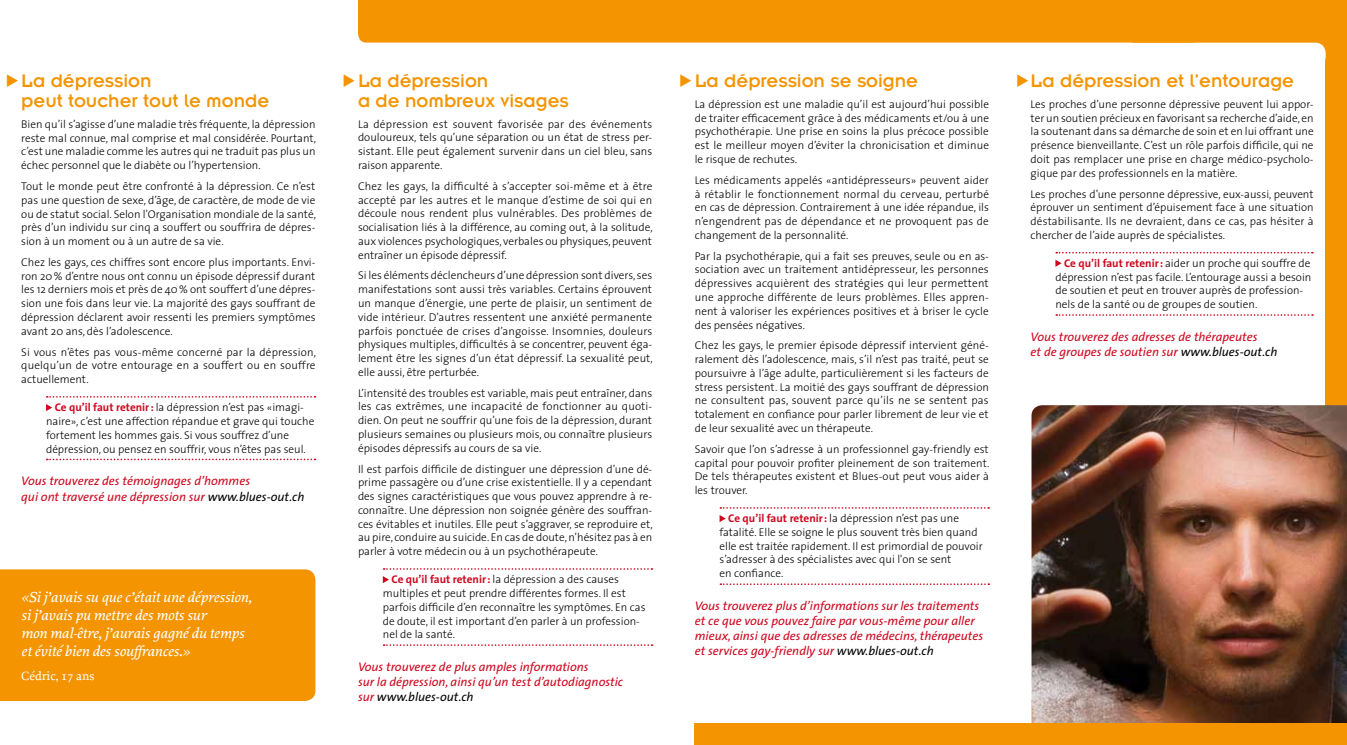
<style>
.page{position:relative;width:1347px;height:745px;background:#fff}
.page>*{position:absolute;margin:0;border:0;box-sizing:border-box;transform-origin:0 0}
.t1{font:20px/20px "Insignia";color:#f39400}
.t2{font:italic 500 15px/18.1px "Proforma";color:#fff}
.t3{font:italic 12.5px/15px "The Sans";color:#cd071e}
.t4{font:500 12.5px "Proforma";color:#fff}
.t5{font:300 11.25px/13.8px "The Sans";color:#000;text-align:justify}
.s1{font-weight:700;color:#cd071e}
.s2{color:#000}
</style>
<div class="page">
<div style="left:0;top:569px;width:315px;height:131px;background:#f39400"></div>
<div style="left:1325px;top:0;width:21px;height:417px;background:#f39400"></div>
<svg style="left:383px;top:576px;width:6px;height:7px"></svg>
<svg style="left:719px;top:515px;width:6px;height:7px"></svg>
<svg style="left:1055px;top:259px;width:6px;height:8px"></svg>
<svg style="left:46px;top:404px;width:6px;height:7px"></svg>
<svg style="left:358px;top:0;width:968px;height:53px"></svg>
<svg style="left:47px;top:458px;width:269px;height:2px"></svg>
<svg style="left:47px;top:396px;width:268px;height:1px"></svg>
<svg style="left:720px;top:583px;width:269px;height:1px"></svg>
<svg style="left:720px;top:507px;width:269px;height:1px"></svg>
<svg style="left:1056px;top:314px;width:256px;height:1px"></svg>
<svg style="left:1056px;top:252px;width:256px;height:1px"></svg>
<svg style="left:383px;top:644px;width:269px;height:1px"></svg>
<svg style="left:383px;top:568px;width:269px;height:1px"></svg>
<img style="left:1031px;top:405px;width:315px;height:318px">
<div style="left:694px;top:723px;width:652px;height:21px;background:#f39400"></div>
<h1 class="t1" style="left:21px;top:71px;width:249px">La dépression<br>peut toucher tout le monde</h1>
<p class="t5" style="left:21px;top:117px;width:296px">Bien qu’il s’agisse d’une maladie très fréquente, la dépression reste mal connue, mal comprise et mal considérée. Pourtant, c’est une maladie comme les autres qui ne traduit pas plus un échec personnel que le diabète ou l’hypertension.</p>
<p class="t5" style="left:21px;top:179px;width:296px">Tout le monde peut être confronté à la dépression. Ce n’est pas une question de sexe, d’âge, de caractère, de mode de vie ou de statut social. Selon l’Organisation mondiale de la santé, près d’un individu sur cinq a souffert ou souffrira de dépres&shy;sion à un moment ou à un autre de sa vie.</p>
<p class="t5" style="left:21px;top:255px;width:296px">Chez les gays, ces chiffres sont encore plus importants. Envi&shy;ron 20% d’entre nous ont connu un épisode dépressif durant les 12 derniers mois et près de 40% ont souffert d’une dépres&shy;sion une fois dans leur vie. La majorité des gays souffrant de dépression déclarent avoir ressenti les premiers symptômes avant 20 ans, dès l’adolescence.</p>
<p class="t5" style="left:21px;top:344px;width:296px">Si vous n’êtes pas vous-même concerné par la dépression, quelqu’un de votre entourage en a souffert ou en souffre actuellement.</p>
<p class="t5" style="left:46px;top:400px;width:270px;text-align:left;text-indent:9px"><span class="s1">Ce qu’il faut retenir:</span> la dépression n’est pas «imagi&shy;naire», c’est une affection répandue et grave qui touche fortement les hommes gais. Si vous souffrez d’une dépression, ou pensez en souffrir, vous n’êtes pas seul.</p>
<p class="t3" style="left:21px;top:473px;width:285px">Vous trouverez des témoignages d’hommes<br>qui ont traversé une dépression sur <span class="s2">www.blues-out.ch</span></p>
<h2 class="t2" style="left:21px;top:587px;width:232px">«Si j’avais su que c’était une dépression, si j’avais pu mettre des mots sur<br>mon mal-être, j’aurais gagné du temps et évité bien des souffrances.»</h2>
<p class="t4" style="left:21px;top:667px;width:75px">Cédric, 17 ans</p>
<h1 class="t1" style="left:358px;top:70px;width:212px">La dépression<br>a de nombreux visages</h1>
<p class="t5" style="left:358px;top:116px;width:296px">La dépression est souvent favorisée par des événements douloureux, tels qu’une séparation ou un état de stress per&shy;sistant. Elle peut également survenir dans un ciel bleu, sans raison apparente.</p>
<p class="t5" style="left:358px;top:179px;width:296px">Chez les gays, la difficulté à s’accepter soi-même et à être accepté par les autres et le manque d’estime de soi qui en découle nous rendent plus vulnérables. Des problèmes de socialisation liés à la différence, au coming out, à la solitude, aux violences psychologiques, verbales ou physiques, peuvent entraîner un épisode dépressif.</p>
<p class="t5" style="left:358px;top:268px;width:296px">Si les éléments déclencheurs d’une dépression sont divers, ses manifestations sont aussi très variables. Certains éprouvent un manque d’énergie, une perte de plaisir, un sentiment de vide intérieur. D’autres ressentent une anxiété permanente parfois ponctuée de crises d’angoisse. Insomnies, douleurs physiques multiples, difficultés à se concentrer, peuvent éga&shy;lement être les signes d’un état dépressif. La sexualité peut, elle aussi, être perturbée.</p>
<p class="t5" style="left:358px;top:385px;width:296px">L’intensité des troubles est variable, mais peut entraîner, dans les cas extrêmes, une incapacité de fonctionner au quoti&shy;dien. On peut ne souffrir qu’une fois de la dépression, durant plusieurs semaines ou plusieurs mois, ou connaître plusieurs épisodes dépressifs au cours de sa vie.</p>
<p class="t5" style="left:358px;top:461px;width:296px">Il est parfois difficile de distinguer une dépression d’une dé&shy;prime passagère ou d’une crise existentielle. Il y a cependant des signes caractéristiques que vous pouvez apprendre à re&shy;connaître. Une dépression non soignée génère des souffran&shy;ces évitables et inutiles. Elle peut s’aggraver, se reproduire et, au pire, conduire au suicide. En cas de doute, n’hésitez pas à en parler à votre médecin ou à un psychothérapeute.</p>
<p class="t5" style="left:383px;top:571px;width:264px;text-align:left;text-indent:9px"><span class="s1">Ce qu’il faut retenir:</span> la dépression a des causes multiples et peut prendre différentes formes. Il est parfois difficile d’en reconnaître les symptômes. En cas de doute, il est important d’en parler à un profession&shy;nel de la santé.</p>
<p class="t3" style="left:358px;top:658px;width:266px">Vous trouverez de plus amples informations<br>sur la dépression, ainsi qu’un test d’autodiagnostic sur <span class="s2">www.blues-out.ch</span></p>
<h1 class="t1" style="left:694px;top:71px;width:225px">La dépression se soigne</h1>
<p class="t5" style="left:694px;top:97px;width:296px">La dépression est une maladie qu’il est aujourd’hui possible de traiter efficacement grâce à des médicaments et/ou à une psychothérapie. Une prise en soins la plus précoce possible est le meilleur moyen d’éviter la chronicisation et diminue le risque de rechutes.</p>
<p class="t5" style="left:694px;top:173px;width:296px">Les médicaments appelés «antidépresseurs» peuvent aider à rétablir le fonctionnement normal du cerveau, perturbé en cas de dépression. Contrairement à une idée répandue, ils n’engendrent pas de dépendance et ne provoquent pas de changement de la personnalité.</p>
<p class="t5" style="left:694px;top:248px;width:296px">Par la psychothérapie, qui a fait ses preuves, seule ou en as&shy;sociation avec un traitement antidépresseur, les personnes dépressives acquièrent des stratégies qui leur permettent une approche différente de leurs problèmes. Elles appren&shy;nent à valoriser les expériences positives et à briser le cycle des pensées négatives.</p>
<p class="t5" style="left:694px;top:338px;width:296px">Chez les gays, le premier épisode dépressif intervient géné&shy;ralement dès l’adolescence, mais, s’il n’est pas traité, peut se poursuivre à l’âge adulte, particulièrement si les facteurs de stress persistent. La moitié des gays souffrant de dépression ne consultent pas, souvent parce qu’ils ne se sentent pas totalement en confiance pour parler librement de leur vie et de leur sexualité avec un thérapeute.</p>
<p class="t5" style="left:694px;top:441px;width:296px">Savoir que l’on s’adresse à un professionnel gay-friendly est capital pour pouvoir profiter pleinement de son traitement.<br>De tels thérapeutes existent et Blues-out peut vous aider à les trouver.</p>
<p class="t5" style="left:719px;top:510px;width:264px;text-align:left;text-indent:9px"><span class="s1">Ce qu’il faut retenir:</span> la dépression n’est pas une fatalité. Elle se soigne le plus souvent très bien quand elle est traitée rapidement. Il est primordial de pouvoir s’adresser à des spécialistes avec qui l'on se sent<br>en confiance.</p>
<p class="t3" style="left:694px;top:597px;width:290px">Vous trouverez plus d’informations sur les traitements et ce que vous pouvez faire par vous-même pour aller mieux, ainsi que des adresses de médecins, thérapeutes et services gay-friendly sur <span class="s2">www.blues-out.ch</span></p>
<h1 class="t1" style="left:1030px;top:71px;width:265px">La dépression et l’entourage</h1>
<p class="t5" style="left:1030px;top:97px;width:284px">Les proches d’une personne dépressive peuvent lui appor&shy;ter un soutien précieux en favorisant sa recherche d’aide, en la soutenant dans sa démarche de soin et en lui offrant une présence bienveillante. C’est un rôle parfois difficile, qui ne doit pas remplacer une prise en charge médico-psycholo&shy;gique par des professionnels en la matière.</p>
<p class="t5" style="left:1030px;top:186px;width:285px">Les proches d’une personne dépressive, eux-aussi, peuvent éprouver un sentiment d’épuisement face à une situation déstabilisante. Ils ne devraient, dans ce cas, pas hésiter à chercher de l’aide auprès de spécialistes.</p>
<p class="t5" style="left:1055px;top:255px;width:257px;text-align:left;text-indent:9px"><span class="s1">Ce qu’il faut retenir:</span> aider un proche qui souffre de dépression n’est pas facile. L’entourage aussi a besoin de soutien et peut en trouver auprès de profession&shy;nels de la santé ou de groupes de soutien.</p>
<p class="t3" style="left:1030px;top:329px;width:248px">Vous trouverez des adresses de thérapeutes<br>et de groupes de soutien sur <span class="s2">www.blues-out.ch</span></p>
</div>
